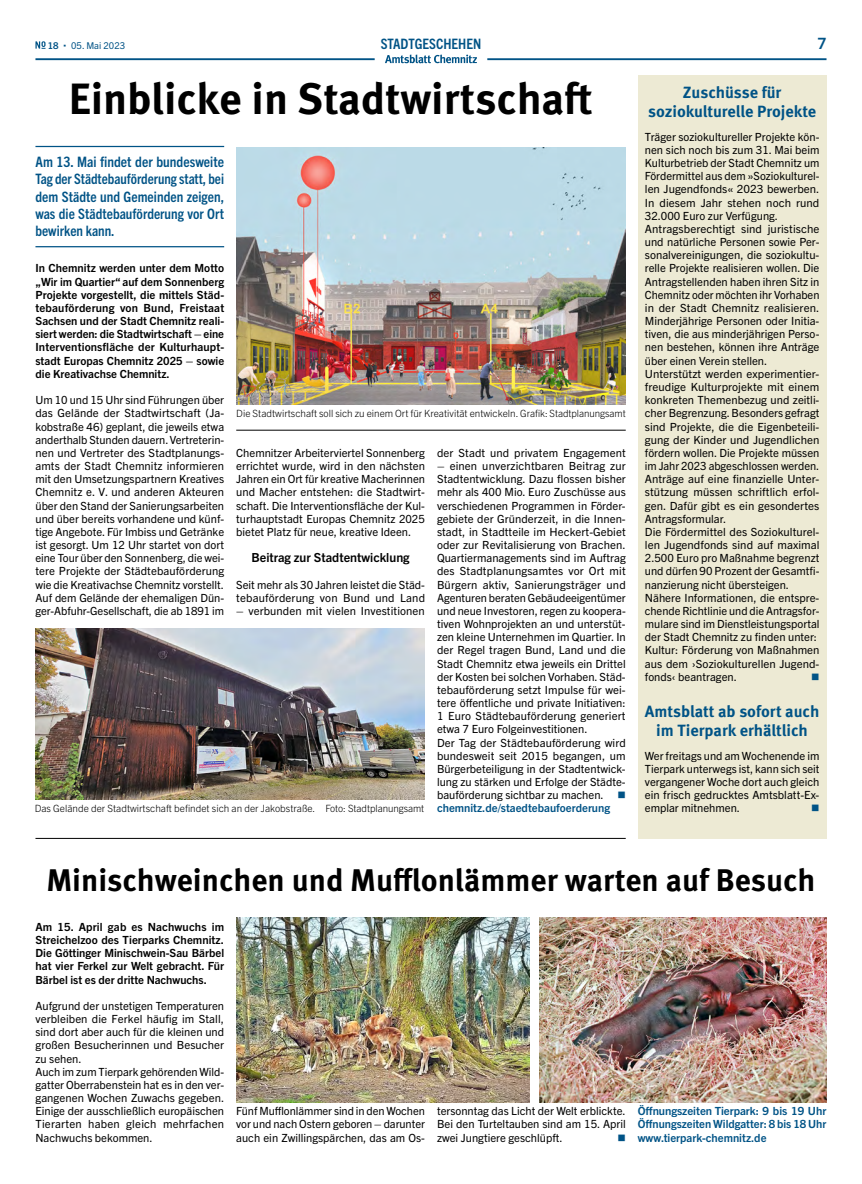
<style>
.page{position:relative;width:862px;height:1184px;background:#fff}
.page>*{position:absolute;margin:0;border:0;box-sizing:border-box;transform-origin:0 0}
.Überschrift_1_Ordnun{font:700 43.75px "Meta Pro";color:#000}
.Überschrift_2_Ordnun{font:700 31.25px "Meta Pro";color:#000}
.Kurznachricht__Übers{font:700 16.25px/19.5px "Meta Pro";color:#005386;text-align:center}
.t1{font:700 15.62px "Trade Gothic Next LT Pro";color:#005386}
.Teaser_blau_mit_Absa{font:700 condensed 14.38px/17.2px "Trade Gothic Next LT Pro";color:#005386;text-align:justify}
.Rubrikenbezeichnung{font:700 condensed 14.38px "Trade Gothic Next LT Pro";color:#005386}
.Zwischenüberschrift{font:700 12.5px "Trade Gothic Next LT Pro";color:#000}
.Fließtext{font:11.25px/13.1px "Trade Gothic Next LT Pro";color:#000;text-align:justify}
.Kurznachricht_Fließt{font:11.25px/13.1px "Trade Gothic Next LT Pro";color:#000;text-align:justify}
.Teasertext_fett{font:700 11.25px/13.1px "Trade Gothic Next LT Pro";color:#000;text-align:justify}
.Fließtext_fett{font:700 11.25px/13.1px "Trade Gothic Next LT Pro";color:#000;text-align:justify}
.Hinweistext_Artikele{font:700 11.25px/13.1px "Trade Gothic Next LT Pro";color:#005386}
.Kurznachricht_Fließt-2{font:11.25px "Wingdings";color:#005386}
.Fließtext-2{font:11.25px "Wingdings";color:#005386}
.Bildunterschrift_mit{font:300 10px "Trade Gothic Next LT Pro";color:#000}
.Bildunterschrift{font:300 10px "Trade Gothic Next LT Pro";color:#000}
.t2{font:9.38px "Trade Gothic Next LT Pro";color:#005386}
.t3{font:700 9.38px "Trade Gothic Next LT Pro";color:#005386}
.s1{color:#005386}
</style>
<div class="page">
<svg style="left:35px;top:41px;width:10px;height:8px"></svg>
<hr style="left:35px;top:58px;width:339px;height:2px;background:#005386">
<hr style="left:487px;top:58px;width:339px;height:2px;background:#005386">
<svg style="left:385px;top:55px;width:92px;height:8px"></svg>
<div style="left:637px;top:75px;width:189px;height:763px;background:#edead4"></div>
<hr style="left:35px;top:146px;width:189px;height:1px;background:#005386">
<hr style="left:35px;top:246px;width:189px;height:1px;background:#005386">
<img style="left:236px;top:147px;width:389px;height:257px">
<hr style="left:236px;top:430px;width:389px;height:1px;background:#000">
<img style="left:35px;top:628px;width:389px;height:171px">
<hr style="left:35px;top:838px;width:590px;height:1px;background:#000">
<img style="left:236px;top:917px;width:293px;height:185px">
<img style="left:539px;top:917px;width:287px;height:185px">
<p class="t3" style="left:48px;top:39px;width:12px">18</p>
<p class="t2" style="left:71px;top:39px;width:55px">05. Mai 2023</p>
<p class="Rubrikenbezeichnung" style="left:380px;top:34px;width:102px">STADTGESCHEHEN</p>
<h3 class="t1" style="left:817px;top:32px;width:10px">7</h3>
<p class="Kurznachricht__Übers" style="left:647px;top:81px;width:170px">Zuschüsse für soziokulturelle Projekte</p>
<p class="Kurznachricht_Fließt" style="left:644px;top:129px;width:176px">Träger soziokultureller Projekte kön&shy;nen sich noch bis zum 31. Mai beim Kulturbetrieb der Stadt Chemnitz um Fördermittel aus dem »Soziokulturel&shy;len Jugendfonds« 2023 bewerben.<br>In diesem Jahr stehen noch rund 32.000 Euro zur Verfügung.</p>
<p class="Kurznachricht_Fließt" style="left:644px;top:221px;width:176px">Antragsberechtigt sind juristische und natürliche Personen sowie Per&shy;sonalvereinigungen, die soziokultu&shy;relle Projekte realisieren wollen. Die Antragstellenden haben ihren Sitz in Chemnitz oder möchten ihr Vorhaben in der Stadt Chemnitz realisieren.<br>Minderjährige Personen oder Initia&shy;tiven, die aus minderjährigen Perso&shy;nen bestehen, können ihre Anträge über einen Verein stellen.</p>
<p class="Kurznachricht_Fließt" style="left:644px;top:366px;width:176px">Unterstützt werden experimentier&shy;freudige Kulturprojekte mit einem konkreten Themenbezug und zeitli&shy;cher Begrenzung. Besonders gefragt sind Projekte, die die Eigenbeteili&shy;gung der Kinder und Jugendlichen fördern wollen. Die Projekte müssen im Jahr 2023 abgeschlossen werden.</p>
<p class="Kurznachricht_Fließt" style="left:644px;top:472px;width:176px">Anträge auf eine finanzielle Unter&shy;stützung müssen schriftlich erfol&shy;gen. Dafür gibt es ein gesondertes Antragsformular.</p>
<p class="Kurznachricht_Fließt" style="left:644px;top:524px;width:176px">Die Fördermittel des Soziokulturel&shy;len Jugendfonds sind auf maximal 2.500 Euro pro Maßnahme begrenzt und dürfen 90 Prozent der Gesamtfi&shy;nanzierung nicht übersteigen.</p>
<p class="Kurznachricht_Fließt" style="left:644px;top:590px;width:176px">Nähere Informationen, die entspre&shy;chende Richtlinie und die Antragsfor&shy;mulare sind im Dienstleistungsportal der Stadt Chemnitz zu finden unter:</p>
<p class="Kurznachricht_Fließt" style="left:644px;top:643px;width:176px">Kultur: Förderung von Maßnahmen aus dem ›Soziokulturellen Jugend&shy;fonds‹ beantragen.</p>
<p class="Überschrift_1_Ordnun" style="left:69px;top:65px;width:525px">Einblicke in Stadtwirtschaft</p>
<p class="Teaser_blau_mit_Absa" style="left:35px;top:152px;width:190px">Am 13. Mai findet der bundesweite Tag der Städtebauförderung statt, bei dem Städte und Gemeinden zeigen, was die Städtebauförderung vor Ort bewirken kann.</p>
<p class="Teasertext_fett" style="left:35px;top:261px;width:190px">In Chemnitz werden unter dem Motto „Wir im Quartier“ auf dem Sonnenberg Projekte vorgestellt, die mittels Städ&shy;tebauförderung von Bund, Freistaat Sachsen und der Stadt Chemnitz reali&shy;siert werden: die Stadtwirtschaft – eine Interventionsfläche der Kulturhaupt&shy;stadt Europas Chemnitz 2025 – sowie die Kreativachse Chemnitz.</p>
<p class="Fließtext" style="left:35px;top:393px;width:190px">Um 10 und 15 Uhr sind Führungen über das Gelände der Stadtwirtschaft (Ja&shy;kobstraße 46) geplant, die jeweils etwa anderthalb Stunden dauern. Vertreterin&shy;nen und Vertreter des Stadtplanungs&shy;amts der Stadt Chemnitz informieren mit den Umsetzungspartnern Kreatives Chemnitz e. V. und anderen Akteuren über den Stand der Sanierungsarbeiten und über bereits vorhandene und künf&shy;tige Angebote. Für Imbiss und Getränke ist gesorgt. Um 12 Uhr startet von dort eine Tour über den Sonnenberg, die wei&shy;tere Projekte der Städtebauförderung wie die Kreativachse Chemnitz vorstellt.</p>
<p class="Fließtext" style="left:35px;top:590px;width:190px">Auf dem Gelände der ehemaligen Dün&shy;ger-Abfuhr-Gesellschaft, die ab 1891 im</p>
<p class="Bildunterschrift_mit" style="left:236px;top:407px;width:391px">Die Stadtwirtschaft soll sich zu einem Ort für Kreativität entwickeln. Grafik: Stadtplanungsamt</p>
<p class="Fließtext" style="left:236px;top:445px;width:190px">Chemnitzer Arbeiterviertel Sonnenberg errichtet wurde, wird in den nächsten Jahren ein Ort für kreative Macherinnen und Macher entstehen: die Stadtwirt&shy;schaft. Die Interventionsfläche der Kul&shy;turhauptstadt Europas Chemnitz 2025 bietet Platz für neue, kreative Ideen.</p>
<p class="Zwischenüberschrift" style="left:251px;top:549px;width:159px">Beitrag zur Stadtentwicklung</p>
<p class="Fließtext" style="left:236px;top:577px;width:190px">Seit mehr als 30 Jahren leistet die Städ&shy;tebauförderung von Bund und Land</p>
<p class="Fließtext" style="left:236px;top:603px;width:190px">– verbunden mit vielen Investitionen</p>
<p class="Fließtext" style="left:437px;top:445px;width:190px">der Stadt und privatem Engagement</p>
<p class="Fließtext" style="left:437px;top:458px;width:190px">– einen unverzichtbaren Beitrag zur Stadtentwicklung. Dazu flossen bisher mehr als 400 Mio. Euro Zuschüsse aus verschiedenen Programmen in Förder&shy;gebiete der Gründerzeit, in die Innen&shy;stadt, in Stadtteile im Heckert-Gebiet oder zur Revitalisierung von Brachen.<br>Quartiermanagements sind im Auftrag des Stadtplanungsamtes vor Ort mit Bürgern aktiv, Sanierungsträger und Agenturen beraten Gebäudeeigentümer und neue Investoren, regen zu koopera&shy;tiven Wohnprojekten an und unterstüt&shy;zen kleine Unternehmen im Quartier. In der Regel tragen Bund, Land und die Stadt Chemnitz etwa jeweils ein Drittel der Kosten bei solchen Vorhaben. Städ&shy;tebauförderung setzt Impulse für wei&shy;tere öffentliche und private Initiativen:<br>1 Euro Städtebauförderung generiert etwa 7 Euro Folgeinvestitionen.</p>
<p class="Fließtext" style="left:437px;top:735px;width:190px">Der Tag der Städtebauförderung wird bundesweit seit 2015 begangen, um Bürgerbeteiligung in der Stadtentwick&shy;lung zu stärken und Erfolge der Städte&shy;bauförderung sichtbar zu machen. <span class="s1">■</span></p>
<p class="Hinweistext_Artikele" style="left:437px;top:801px;width:174px">chemnitz.de/staedtebaufoerderung</p>
<p class="Kurznachricht_Fließt-2" style="left:810px;top:670px;width:10px">■</p>
<p class="Kurznachricht__Übers" style="left:644px;top:700px;width:176px">Amtsblatt ab sofort auch im Tierpark erhältlich</p>
<p class="Kurznachricht_Fließt" style="left:644px;top:748px;width:176px">Wer freitags und am Wochenende im Tierpark unterwegs ist, kann sich seit vergangener Woche dort auch gleich ein frisch gedrucktes Amtsblatt-Ex&shy;emplar mitnehmen.</p>
<p class="Kurznachricht_Fließt-2" style="left:810px;top:802px;width:10px">■</p>
<p class="Bildunterschrift" style="left:35px;top:801px;width:391px">Das Gelände der Stadtwirtschaft befindet sich an der Jakobstraße. Foto: Stadtplanungsamt</p>
<p class="Überschrift_2_Ordnun" style="left:46px;top:856px;width:770px">Minischweinchen und Mufflonlämmer warten auf Besuch</p>
<p class="Fließtext_fett" style="left:35px;top:919px;width:190px">Am 15. April gab es Nachwuchs im Streichelzoo des Tierparks Chemnitz.<br>Die Göttinger Minischwein-Sau Bärbel hat vier Ferkel zur Welt gebracht. Für Bärbel ist es der dritte Nachwuchs.</p>
<p class="Fließtext" style="left:35px;top:998px;width:190px">Aufgrund der unstetigen Temperaturen verbleiben die Ferkel häufig im Stall, sind dort aber auch für die kleinen und großen Besucherinnen und Besucher zu sehen.</p>
<p class="Fließtext" style="left:35px;top:1064px;width:190px">Auch im zum Tierpark gehörenden Wild&shy;gatter Oberrabenstein hat es in den ver&shy;gangenen Wochen Zuwachs gegeben.<br>Einige der ausschließlich europäischen Tierarten haben gleich mehrfachen Nachwuchs bekommen.</p>
<p class="Hinweistext_Artikele" style="left:637px;top:1103px;width:190px">Öffnungszeiten Tierpark: 9 bis 19 Uhr<br>Öffnungszeiten Wildgatter: 8 bis 18 Uhr</p>
<p class="Hinweistext_Artikele" style="left:637px;top:1130px;width:130px">www.tierpark-chemnitz.de</p>
<p class="Fließtext" style="left:236px;top:1103px;width:190px">Fünf Mufflonlämmer sind in den Wochen vor und nach Ostern geboren – darunter auch ein Zwillingspärchen, das am Os-</p>
<p class="Fließtext" style="left:437px;top:1103px;width:190px">tersonntag das Licht der Welt erblickte.</p>
<p class="Fließtext" style="left:437px;top:1117px;width:190px">Bei den Turteltauben sind am 15. April zwei Jungtiere geschlüpft.</p>
<p class="Fließtext-2" style="left:617px;top:1131px;width:10px">■</p>
</div>
